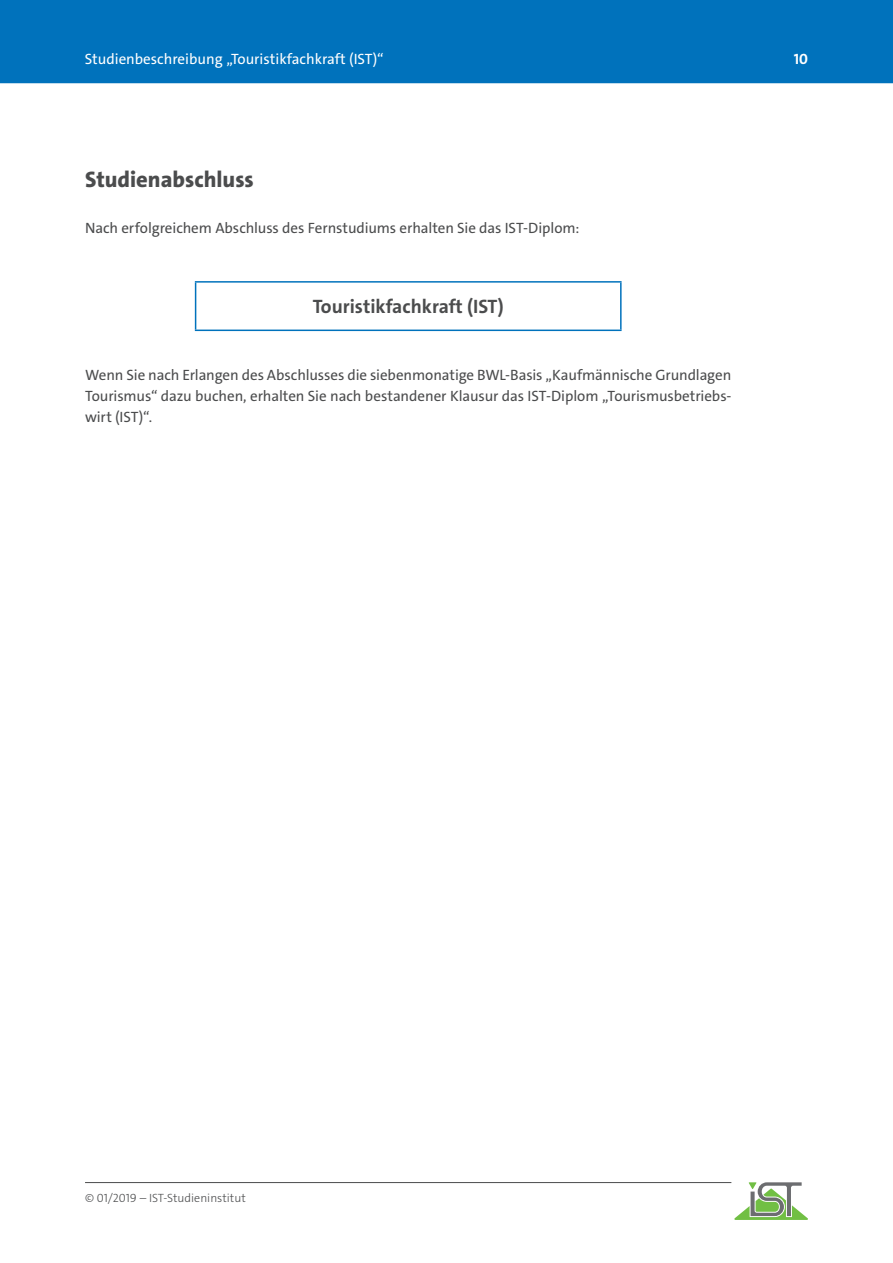
<style>
.page{position:relative;width:893px;height:1263px;background:#fff}
.page>*{position:absolute;margin:0;border:0;box-sizing:border-box;transform-origin:0 0}
.t1{font:800 22.5px "The Sans C4 s";color:#4b4c4d}
.t2{font:700 19.5px "The Sans C4 s";color:#4b4c4d}
.t3{font:15px/21px "The Sans C4 s";letter-spacing:-.005em;color:#4b4c4d;text-align:justify}
.t4{font:15px "The Sans C4 s";color:#fff}
.t5{font:700 15px "The Sans C4 s";color:#fff}
.t6{font:300 12px "The Sans C4 s";color:#4b4c4d}
</style>
<div class="page">
<hr style="left:85px;top:1182px;width:646px;height:1px;background:#4b4c4d">
<svg style="left:734px;top:1182px;width:74px;height:38px"></svg>
<div style="left:0;top:0;width:893px;height:83px;background:#0072bc"></div>
<hr style="left:195px;top:283px;width:1px;height:47px;background:#0072bc">
<hr style="left:195px;top:281px;width:427px;height:2px;background:#0072bc">
<hr style="left:620px;top:283px;width:2px;height:47px;background:#0072bc">
<hr style="left:195px;top:330px;width:427px;height:1px;background:#0072bc">
<p class="t4" style="left:85px;top:49px;width:301px">Studienbeschreibung „Touristikfachkraft (IST)“</p>
<p class="t5" style="left:794px;top:49px;width:16px">10</p>
<h1 class="t1" style="left:85px;top:165px;width:170px">Studienabschluss</h1>
<p class="t3" style="left:85px;top:217px;width:496px">Nach erfolgreichem Abschluss des Fernstudiums erhalten Sie das IST-Diplom:</p>
<h2 class="t2" style="left:313px;top:294px;width:192px">Touristikfachkraft (IST)</h2>
<p class="t3" style="left:85px;top:364px;width:648px">Wenn Sie nach Erlangen des Abschlusses die siebenmonatige BWL-Basis „Kaufmännische Grundlagen Tourismus“ dazu buchen, erhalten Sie nach bestandener Klausur das IST-Diplom „Tourismusbetriebs&shy;wirt (IST)“.</p>
<p class="t6" style="left:85px;top:1190px;width:162px">© 01/2019 – IST-Studieninstitut</p>
</div>
